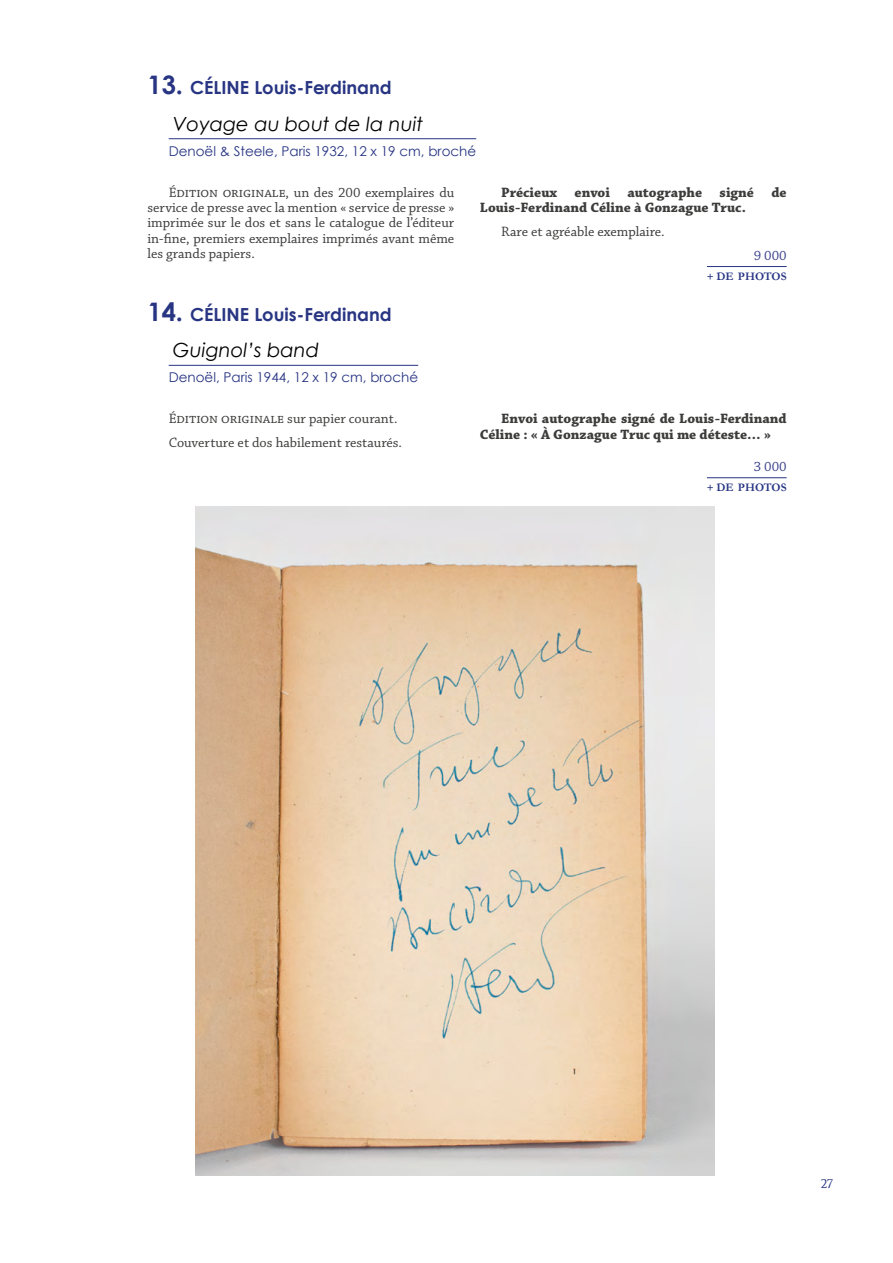
<style>
.page{position:relative;width:893px;height:1263px;background:#fff}
.page>*{position:absolute;margin:0;border:0;box-sizing:border-box;transform-origin:0 0}
.t1{font:italic 19.5px "Century Gothic";color:#000}
.t2{font:700 18px "Century Gothic";color:#283583}
.t3{font:15px "Optimus Princeps";color:#283583}
.t4{font:14.25px/15.5px "Chaparral Pro";color:#3c3c3b;text-align:justify}
.t5{font:700 14.25px/15.5px "Chaparral Pro";color:#3c3c3b}
.t6{font:14.25px "Chaparral Pro";color:#3d428d}
.t7{font:13.5px "Century Gothic";color:#283583}
.t8{font:700 11.55px "Garamond";color:#283583}
.s1{font-size:25.5px}
.s2{font-size:10.5px}
.s3{font-family:"Minion Pro";color:#fff}
</style>
<div class="page">
<hr style="left:169px;top:138px;width:307px;height:1px;background:#283583">
<hr style="left:707px;top:266px;width:80px;height:1px;background:#283583">
<hr style="left:169px;top:365px;width:249px;height:1px;background:#283583">
<hr style="left:707px;top:477px;width:80px;height:1px;background:#283583">
<img style="left:196px;top:506px;width:518px;height:670px">
<p class="t2" style="left:147px;top:74px;width:246px"><span class="s1">13.</span> CÉLINE Louis-Ferdinand</p>
<h1 class="t1" style="left:173px;top:110px;width:252px">Voyage au bout de la nuit</h1>
<p class="t7" style="left:169px;top:141px;width:309px">Denoël &amp; Steele, Paris 1932, 12 x 19 cm, broché</p>
<p class="t4" style="left:147px;top:185px;width:308px;text-indent:21px">Édition originale, un des 200 exemplaires du service de presse avec la mention « service de presse » imprimée sur le dos et sans le catalogue de l’éditeur in-fine, premiers exemplaires imprimés avant même les grands papiers.</p>
<p class="t5" style="left:480px;top:185px;width:308px;text-indent:21px">Précieux envoi autographe signé de<br>Louis-Ferdinand Céline à Gonzague Truc.</p>
<p class="t4" style="left:501px;top:224px;width:165px">Rare et agréable exemplaire.</p>
<p class="t6" style="left:754px;top:247px;width:35px">9 000</p>
<p class="t8" style="left:707px;top:268px;width:81px"><span class="s2">+</span> DE PHOTOS</p>
<p class="t2" style="left:147px;top:301px;width:246px"><span class="s1">14.</span> CÉLINE Louis-Ferdinand</p>
<h1 class="t1" style="left:173px;top:337px;width:148px">Guignol’s band</h1>
<p class="t7" style="left:169px;top:368px;width:251px">Denoël, Paris 1944, 12 x 19 cm, broché</p>
<p class="t4" style="left:169px;top:407px;width:235px;line-height:23.9px">Édition originale sur papier courant.<br>Couverture et dos habilement restaurés.</p>
<p class="t5" style="left:480px;top:411px;width:308px;text-indent:21px">Envoi autographe signé de Louis-Ferdinand<br>Céline : « À Gonzague Truc qui me déteste… »</p>
<p class="t6" style="left:754px;top:459px;width:35px">3 000</p>
<p class="t8" style="left:707px;top:479px;width:81px"><span class="s2">+</span> DE PHOTOS</p>
<p class="t3" style="left:821px;top:1176px;width:20px">27<span class="s3">r</span></p>
</div>
